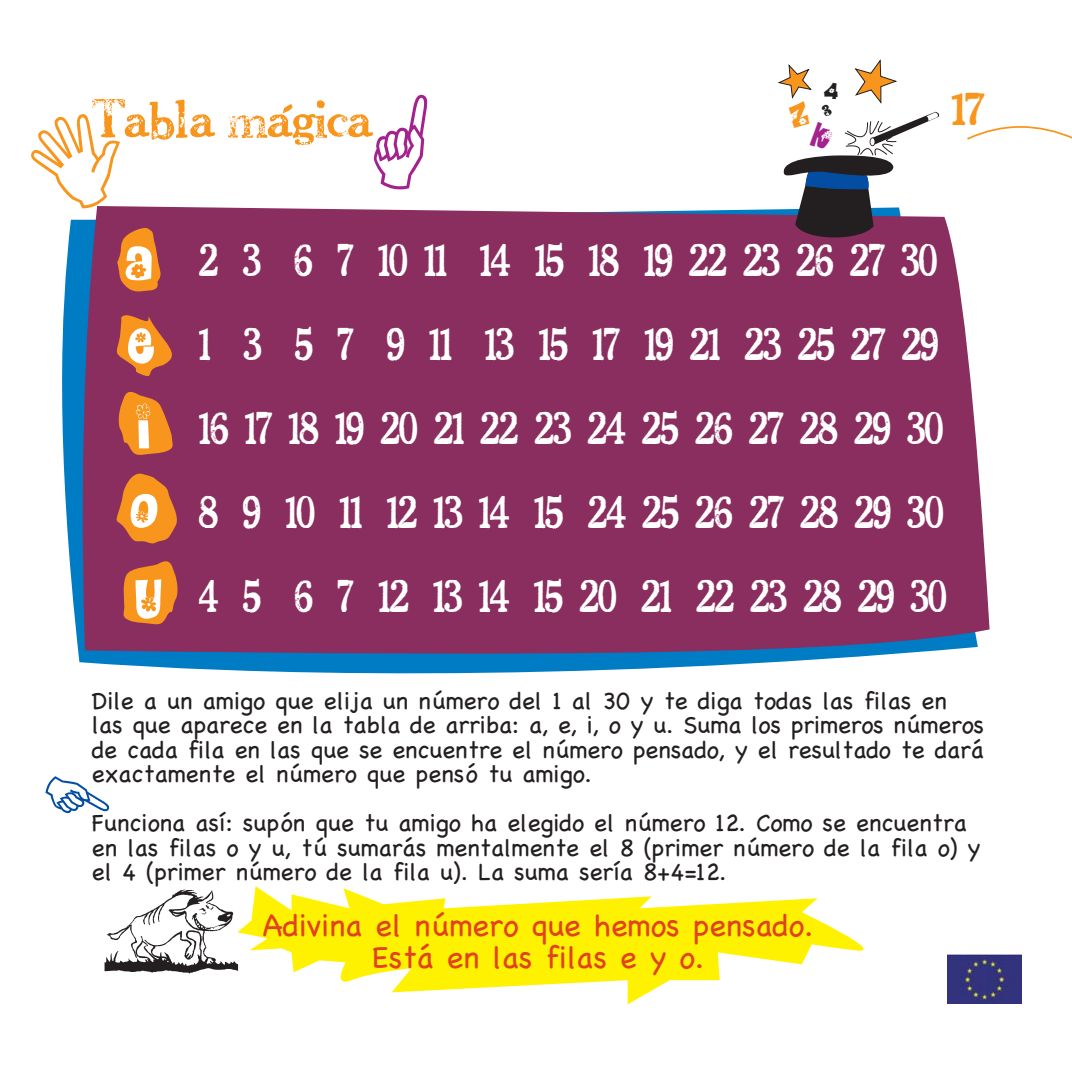
<style>
.page{position:relative;width:1072px;height:1072px;background:#fff}
.page>*{position:absolute;margin:0;border:0;box-sizing:border-box;transform-origin:0 0}
.t1{font:52.5px "Chelt Press Trial";color:#f8951d}
.t2{font:52.5px/86.5px "Blomster";color:#fff}
.t3{font:42px/83.8px "Chelt Press Trial";color:#fff;text-align:right;scale:.83 1}
.t4{font:42px "Chelt Press Trial";color:#f8951d}
.t5{font:31.5px "Chalkboard";color:#e14221}
.t6{font:24.5px/24.5px "Chalkboard";color:#231f20}
.t7{font:22.4px "Blomster";color:#231f20}
.s1{font-family:"Blomster";font-size:52.5px}
</style>
<div class="page">
<svg style="left:238px;top:886px;width:626px;height:118px;fill:#fff200"></svg>
<svg style="left:62px;top:219px;width:790px;height:455px;fill:#007cc4"></svg>
<div style="left:78px;top:206px;width:911px;height:451px;background:#8a2d5f"></div>
<svg style="left:115px;top:309px;width:62px;height:70px;background:#c1613d"></svg>
<svg style="left:119px;top:390px;width:56px;height:67px;background:#d37232"></svg>
<svg style="left:114px;top:471px;width:67px;height:76px;background:#cb6b37"></svg>
<svg style="left:121px;top:560px;width:56px;height:67px;background:#da792e"></svg>
<svg style="left:117px;top:226px;width:44px;height:67px"></svg>
<svg style="left:31px;top:114px;width:89px;height:94px"></svg>
<svg style="left:46px;top:776px;width:63px;height:37px"></svg>
<svg style="left:967px;top:126px;width:104px;height:14px"></svg>
<img style="left:947px;top:954px;width:74px;height:49px">
<svg style="left:283px;top:104px;width:10px;height:9px"></svg>
<svg style="left:776px;top:59px;width:163px;height:183px"></svg>
<h1 class="t1" style="left:92px;top:90px;width:283px">Tabla magica</h1>
<p class="t7" style="left:824px;top:79px;width:15px">4</p>
<h2 class="t4" style="left:952px;top:86px;width:34px">17</h2>
<h2 class="t3" style="left:135px;top:220px;width:978px">2 3 6 7 10 11 14 15 18 19 22 23 26 27 30<br>1 3 5 7 9 11 13 15 17 19 21 23 25 27 29<br>16 17 18 19 20 21 22 23 24 25 26 27 28 29 30<br>8 9 10 11 12 13 14 15 24 25 26 27 28 29 30<br><span class="s1">U</span> 4 5 6 7 12 13 14 15 20 21 22 23 28 29 30</h2>
<h1 class="t2" style="left:128px;top:298px;width:28px">E<br>I</h1>
<h1 class="t2" style="left:131px;top:463px;width:28px">O</h1>
<p class="t6" style="left:92px;top:688px;width:893px">Dile a un amigo que elija un número del 1 al 30 y te diga todas las filas en<br>las que aparece en la tabla de arriba: a, e, i, o y u. Suma los primeros números de cada fila en las que se encuentre el número pensado, y el resultado te dará exactamente el número que pensó tu amigo.</p>
<p class="t6" style="left:92px;top:810px;width:890px">Funciona así: supón que tu amigo ha elegido el número 12. Como se encuentra en las filas o y u, tú sumarás mentalmente el 8 (primer número de la fila o) y el 4 (primer número de la fila u). La suma sería 8+4=12.</p>
<p class="t5" style="left:262px;top:905px;width:552px">Adivina el número que hemos pensado.</p>
<p class="t5" style="left:372px;top:936px;width:334px">Está en las filas e y o.</p>
</div>
